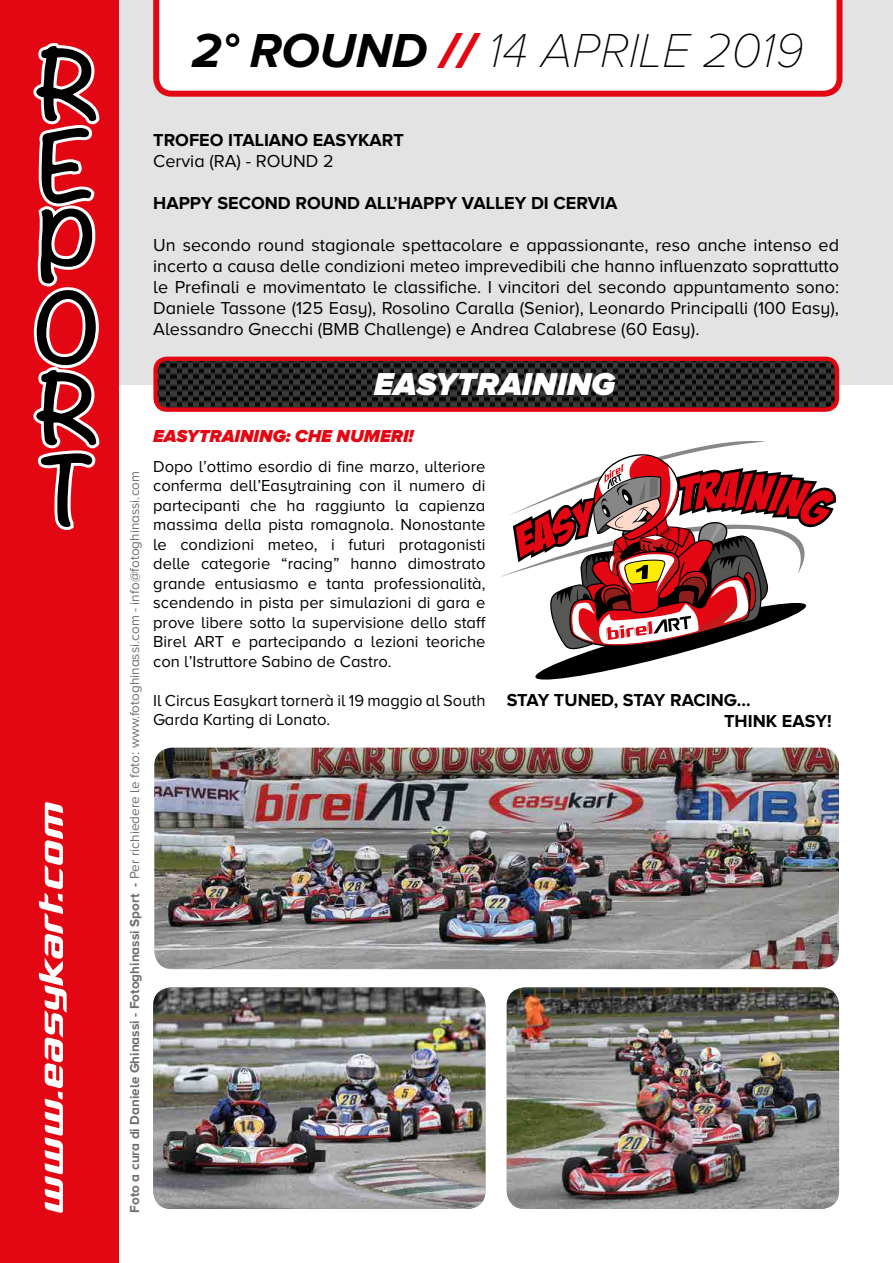
<style>
.page{position:relative;width:893px;height:1263px;background:#fff}
.page>*{position:absolute;margin:0;border:0;box-sizing:border-box;transform-origin:0 0}
.t1{font:700 85.5px/81px "Noteworthy";color:#000;text-align:justify}
.t2{font:italic 100 49.5px "Proxima Nova A";color:#000}
.t3{font:italic 900 32.85px "Proxima Nova";color:#fff}
.t4{font:18px/21px "Proxima Nova A";color:#000;text-align:justify}
.t5{font:700 18px/21px "Proxima Nova A";color:#000}
.t6{font:italic 900 18px "Proxima Nova A";color:#e30613}
.t7{font:16.5px/19.5px "Proxima Nova A";color:#000;text-align:justify}
.t8{font:13.5px "Proxima Nova A";color:#706f6f}
.s1{font-weight:700}
.s2{font-family:"Proxima Nova";font-weight:900;color:#e30613}
</style>
<div class="page">
<div style="left:0;top:0;width:119px;height:1263px;background:#e30613"></div>
<svg style="left:39px;top:802px;width:28px;height:411px"></svg>
<div style="left:120px;top:0;width:773px;height:384px;background:#e3e3e3"></div>
<svg style="left:153px;top:0;width:689px;height:97px;background:#fcebec"></svg>
<img style="left:154px;top:748px;width:685px;height:221px">
<svg style="left:33px;top:43px;width:67px;height:487px"></svg>
<svg style="left:500px;top:441px;width:337px;height:239px"></svg>
<img style="left:153px;top:987px;width:332px;height:222px">
<img style="left:507px;top:987px;width:332px;height:222px">
<svg style="left:158px;top:362px;width:676px;height:45px;background:#242323"></svg>
<div style="left:153px;top:357px;width:686px;height:55px;border:4px solid #e30613;border-radius:11px"></div>
<h1 class="t1" style="left:34px;top:43px;width:70px">R E P O R T</h1>
<h2 class="t2" style="left:192px;top:23px;width:613px"><span class="s1">2° ROUND</span> <span class="s2">//</span> 14 APRILE 2019</h2>
<p class="t5" style="left:153px;top:129px;width:252px">TROFEO ITALIANO EASYKART</p>
<p class="t4" style="left:153px;top:150px;width:182px">Cervia (RA) - ROUND 2</p>
<p class="t5" style="left:153px;top:192px;width:466px">HAPPY SECOND ROUND ALL’HAPPY VALLEY DI CERVIA</p>
<p class="t4" style="left:153px;top:234px;width:687px">Un secondo round stagionale spettacolare e appassionante, reso anche intenso ed incerto a causa delle condizioni meteo imprevedibili che hanno influenzato soprattutto le Prefinali e movimentato le classifiche. I vincitori del secondo appuntamento sono:<br>Daniele Tassone (125 Easy), Rosolino Caralla (Senior), Leonardo Principalli (100 Easy), Alessandro Gnecchi (BMB Challenge) e Andrea Calabrese (60 Easy).</p>
<h3 class="t3" style="left:374px;top:365px;width:243px">EASYTRAINING</h3>
<p class="t8" style="left:127px;top:1213px;width:743px;rotate:-90deg"><span class="s1">Foto a cura di Daniele Ghinassi - Fotoghinassi Sport -</span> Per richiedere le foto: www.fotoghinassi.com - info@fotoghinassi.com</p>
<p class="t6" style="left:153px;top:425px;width:262px">EASYTRAINING: CHE NUMERI!</p>
<p class="t7" style="left:153px;top:456px;width:334px">Dopo l’ottimo esordio di fine marzo, ulteriore conferma dell’Easytraining con il numero di partecipanti che ha raggiunto la capienza massima della pista romagnola. Nonostante le condizioni meteo, i futuri protagonisti delle categorie “racing” hanno dimostrato grande entusiasmo e tanta professionalità, scendendo in pista per simulazioni di gara e prove libere sotto la supervisione dello staff Birel ART e partecipando a lezioni teoriche con l’Istruttore Sabino de Castro.</p>
<p class="t7" style="left:153px;top:690px;width:334px">Il Circus Easykart tornerà il 19 maggio al South<br>Garda Karting di Lonato.</p>
<p class="t5" style="left:724px;top:689px;width:109px;text-indent:-217px">STAY TUNED, STAY RACING...<br>THINK EASY!</p>
</div>
